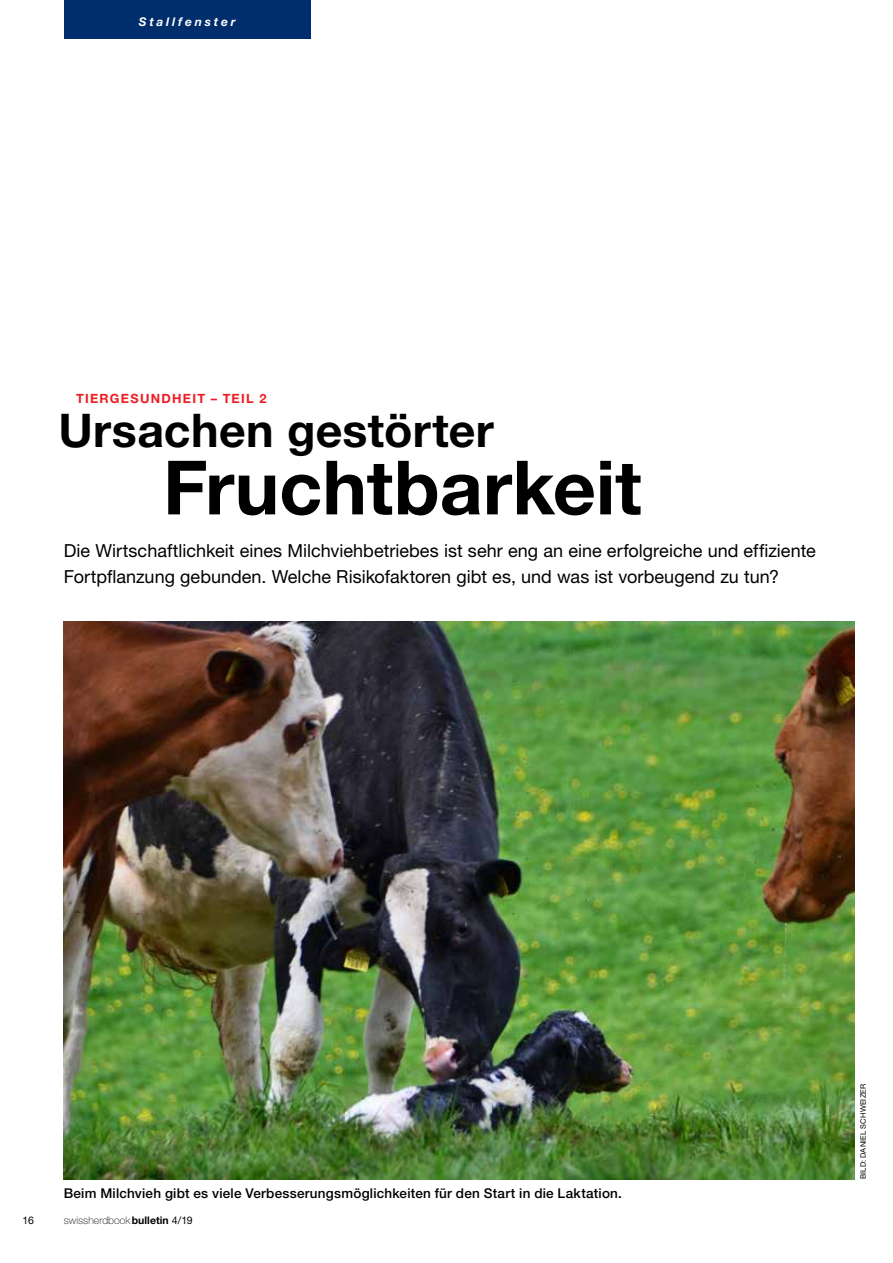
<style>
.page{position:relative;width:893px;height:1263px;background:#fff}
.page>*{position:absolute;margin:0;border:0;box-sizing:border-box;transform-origin:0 0}
.t1{font:700 75px "Helvetica Neue LT Std";color:#000}
.t2{font:700 46.5px "Helvetica Neue LT Std";letter-spacing:.005em;color:#000}
.t3{font:18px/25.5px "Helvetica Neue LT Std";color:#000}
.t4{font:500 13.5px "Helvetica Neue LT Std";letter-spacing:.015em;color:#000}
.t5{font:700 12.75px "Helvetica Neue LT Std";letter-spacing:.1em;color:#ed1d24}
.t6{font:italic 700 12px "Helvetica Neue LT Std";letter-spacing:.23em;color:#fff}
.t7{font:100 10.5px "Helvetica Neue LT Std";letter-spacing:.005em;color:#000}
.t8{font:10.5px "Helvetica Neue LT Std";color:#000}
.t9{font:7.5px "Helvetica Neue LT Std";letter-spacing:.025em;color:#000}
.s1{font-weight:700}
.s2{font-weight:400}
</style>
<div class="page">
<div style="left:64px;top:0;width:246px;height:38px;background:#002d6c"></div>
<img style="left:64px;top:621px;width:791px;height:558px">
<p class="t6" style="left:139px;top:14px;width:98px">Stallfenster</p>
<p class="t5" style="left:76px;top:390px;width:192px">TIERGESUNDHEIT – TEIL 2</p>
<h2 class="t2" style="left:58px;top:402px;width:437px">Ursachen gestörter</h2>
<h1 class="t1" style="left:163px;top:441px;width:480px">Fruchtbarkeit</h1>
<p class="t3" style="left:64px;top:538px;width:753px">Die Wirtschaftlichkeit eines Milchviehbetriebes ist sehr eng an eine erfolgreiche und effiziente<br>Fortpflanzung gebunden. Welche Risikofaktoren gibt es, und was ist vorbeugend zu tun?</p>
<p class="t4" style="left:64px;top:1185px;width:560px">Beim Milchvieh gibt es viele Verbesserungsmöglichkeiten für den Start in die Laktation.</p>
<p class="t8" style="left:22px;top:1214px;width:13px">16</p>
<p class="t7" style="left:64px;top:1214px;width:130px">swissherdbook<span class="s1">bulletin</span> <span class="s2">4/19</span></p>
<p class="t9" style="left:859px;top:1179px;width:97px;rotate:-90deg">BILD: DANIEL SCHWEIZER</p>
</div>
